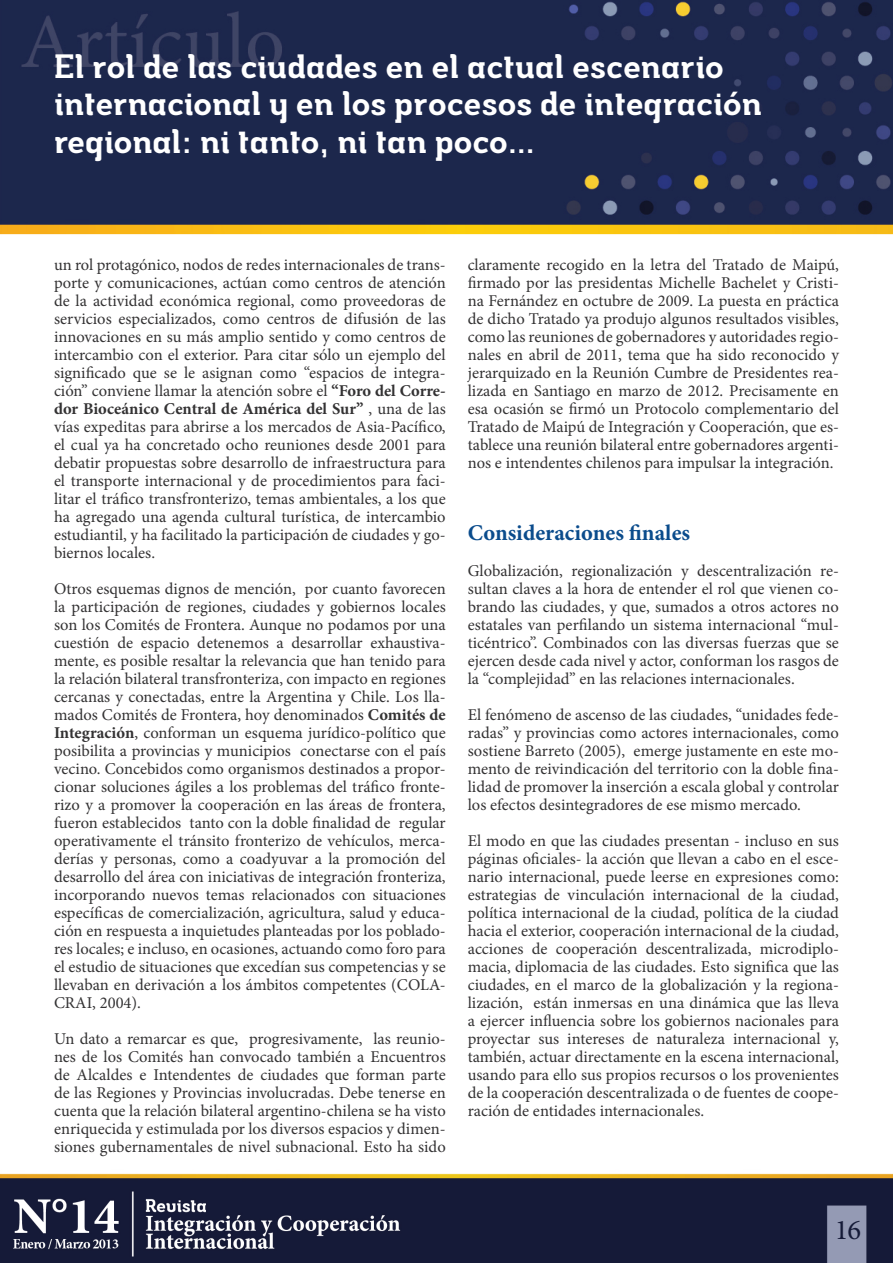
<style>
.page{position:relative;width:893px;height:1263px;background:#fff}
.page>*{position:absolute;margin:0;border:0;box-sizing:border-box;transform-origin:0 0}
.t1{font:700 31.5px/37.8px "Musket";color:#fff}
.t2{font:28.5px "Minion Pro";color:#151a38}
.t3{font:700 22.5px "Minion Pro";color:#0b4c8c}
.t4{font:16.5px/18px "Minion Pro";color:#333233;text-align:justify}
.s1{font-weight:700}
</style>
<div class="page">
<img style="left:0;top:0;width:893px;height:1263px">
<h1 class="t1" style="left:54px;top:49px;width:709px">El rol de las ciudades en el actual escenario internacional y en los procesos de integración regional: ni tanto, ni tan poco…</h1>
<p class="t4" style="left:54px;top:256px;width:393px">un rol protagónico, nodos de redes internacionales de trans&shy;porte y comunicaciones, actúan como centros de atención de la actividad económica regional, como proveedoras de servicios especializados, como centros de difusión de las innovaciones en su más amplio sentido y como centros de intercambio con el exterior. Para citar sólo un ejemplo del significado que se le asignan como “espacios de integra&shy;ción” conviene llamar la atención sobre el <span class="s1">“Foro del Corre&shy;dor Bioceánico Central de América del Sur”</span> , una de las vías expeditas para abrirse a los mercados de Asia-Pacífico, el cual ya ha concretado ocho reuniones desde 2001 para debatir propuestas sobre desarrollo de infraestructura para el transporte internacional y de procedimientos para faci&shy;litar el tráfico transfronterizo, temas ambientales, a los que ha agregado una agenda cultural turística, de intercambio estudiantil, y ha facilitado la participación de ciudades y go&shy;biernos locales.</p>
<p class="t4" style="left:54px;top:580px;width:393px">Otros esquemas dignos de mención, por cuanto favorecen la participación de regiones, ciudades y gobiernos locales son los Comités de Frontera. Aunque no podamos por una cuestión de espacio detenemos a desarrollar exhaustiva&shy;mente, es posible resaltar la relevancia que han tenido para la relación bilateral transfronteriza, con impacto en regiones cercanas y conectadas, entre la Argentina y Chile. Los lla&shy;mados Comités de Frontera, hoy denominados <span class="s1">Comités de Integración</span>, conforman un esquema jurídico-político que posibilita a provincias y municipios conectarse con el país vecino. Concebidos como organismos destinados a propor&shy;cionar soluciones ágiles a los problemas del tráfico fronte&shy;rizo y a promover la cooperación en las áreas de frontera, fueron establecidos tanto con la doble finalidad de regular operativamente el tránsito fronterizo de vehículos, merca&shy;derías y personas, como a coadyuvar a la promoción del desarrollo del área con iniciativas de integración fronteriza, incorporando nuevos temas relacionados con situaciones específicas de comercialización, agricultura, salud y educa&shy;ción en respuesta a inquietudes planteadas por los poblado&shy;res locales; e incluso, en ocasiones, actuando como foro para el estudio de situaciones que excedían sus competencias y se llevaban en derivación a los ámbitos competentes (COLA-CRAI, 2004).</p>
<p class="t4" style="left:54px;top:1030px;width:393px">Un dato a remarcar es que, progresivamente, las reunio&shy;nes de los Comités han convocado también a Encuentros de Alcaldes e Intendentes de ciudades que forman parte de las Regiones y Provincias involucradas. Debe tenerse en cuenta que la relación bilateral argentino-chilena se ha visto enriquecida y estimulada por los diversos espacios y dimen&shy;siones gubernamentales de nivel subnacional. Esto ha sido</p>
<p class="t4" style="left:468px;top:256px;width:373px">claramente recogido en la letra del Tratado de Maipú, firmado por las presidentas Michelle Bachelet y Cristi&shy;na Fernández en octubre de 2009. La puesta en práctica de dicho Tratado ya produjo algunos resultados visibles, como las reuniones de gobernadores y autoridades regio&shy;nales en abril de 2011, tema que ha sido reconocido y jerarquizado en la Reunión Cumbre de Presidentes rea&shy;lizada en Santiago en marzo de 2012. Precisamente en esa ocasión se firmó un Protocolo complementario del Tratado de Maipú de Integración y Cooperación, que es&shy;tablece una reunión bilateral entre gobernadores argenti&shy;nos e intendentes chilenos para impulsar la integración.</p>
<h3 class="t3" style="left:468px;top:517px;width:224px">Consideraciones finales</h3>
<p class="t4" style="left:468px;top:562px;width:373px">Globalización, regionalización y descentralización re&shy;sultan claves a la hora de entender el rol que vienen co&shy;brando las ciudades, y que, sumados a otros actores no estatales van perfilando un sistema internacional “mul&shy;ticéntrico”. Combinados con las diversas fuerzas que se ejercen desde cada nivel y actor, conforman los rasgos de la “complejidad” en las relaciones internacionales.</p>
<p class="t4" style="left:468px;top:706px;width:373px">El fenómeno de ascenso de las ciudades, “unidades fede&shy;radas” y provincias como actores internacionales, como sostiene Barreto (2005), emerge justamente en este mo&shy;mento de reivindicación del territorio con la doble fina&shy;lidad de promover la inserción a escala global y controlar los efectos desintegradores de ese mismo mercado.</p>
<p class="t4" style="left:468px;top:832px;width:373px">El modo en que las ciudades presentan - incluso en sus páginas oficiales- la acción que llevan a cabo en el esce&shy;nario internacional, puede leerse en expresiones como: estrategias de vinculación internacional de la ciudad, política internacional de la ciudad, política de la ciudad hacia el exterior, cooperación internacional de la ciudad, acciones de cooperación descentralizada, microdiplo&shy;macia, diplomacia de las ciudades. Esto significa que las ciudades, en el marco de la globalización y la regiona&shy;lización, están inmersas en una dinámica que las lleva a ejercer influencia sobre los gobiernos nacionales para proyectar sus intereses de naturaleza internacional y, también, actuar directamente en la escena internacional, usando para ello sus propios recursos o los provenientes de la cooperación descentralizada o de fuentes de coope&shy;ración de entidades internacionales.</p>
<h2 class="t2" style="left:835px;top:1211px;width:28px">16</h2>
</div>
